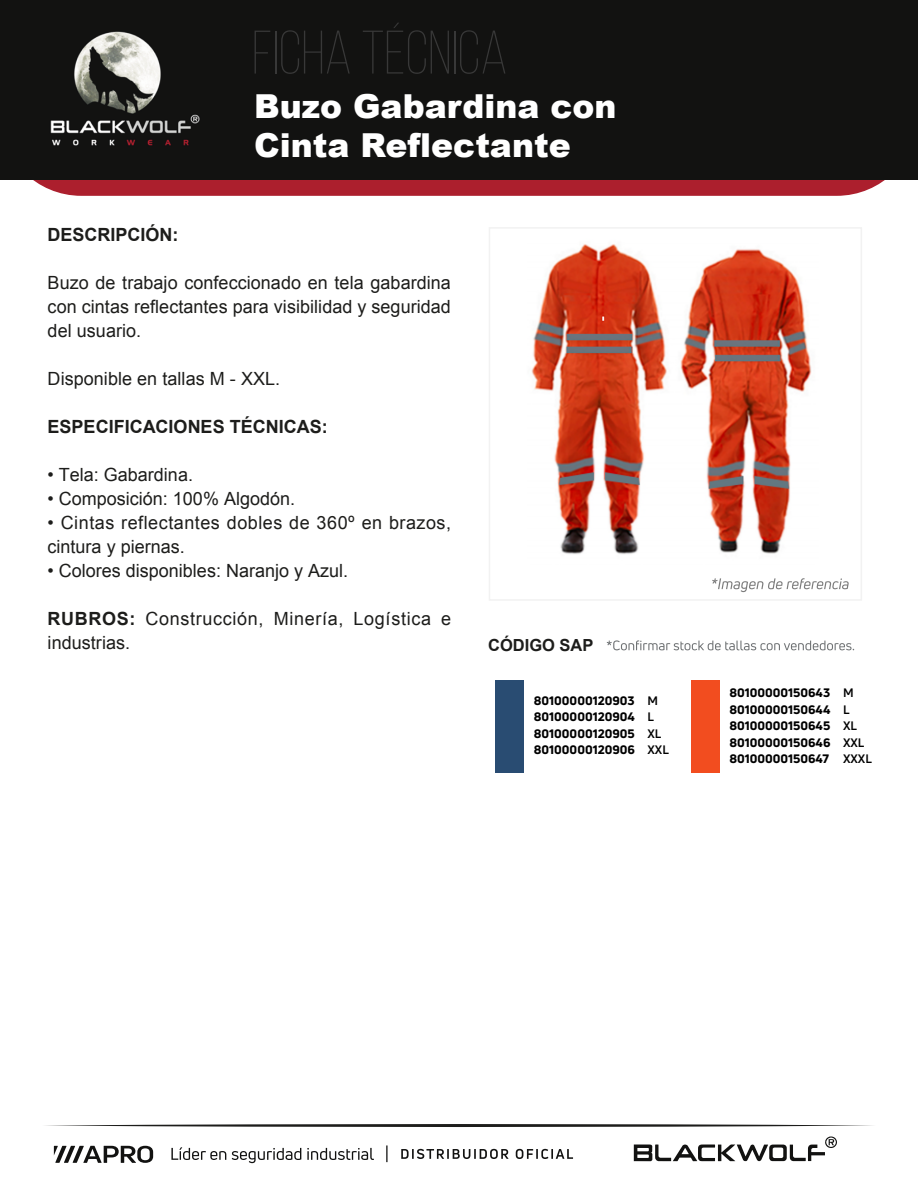
<style>
.page{position:relative;width:918px;height:1181px;background:#fff}
.page>*{position:absolute;margin:0;border:0;box-sizing:border-box;transform-origin:0 0}
.t1{font:900 33px/39px "Arial";color:#fff}
.t2{font:18.15px/24px "Arial";letter-spacing:.005em;color:#1d1d1b;text-align:justify}
.t3{font:18.15px/24px "Arial";letter-spacing:.03em;color:#1d1d1b}
.t4{font:18.15px/24px "Arial";letter-spacing:.04em;color:#1d1d1b}
.t5{font:700 18.15px "Arial";color:#1d1d1b}
.t6{font:700 16.65px "Arial";color:#1d1d1b}
.t7{font:800 12px/16.5px "Uni Neue";color:#000}
.s1{font-weight:700}
</style>
<div class="page">
<img style="left:531px;top:244px;width:281px;height:310px">
<div style="left:489px;top:227px;width:373px;height:373px;border:2px solid #f2f2f2"></div>
<div style="left:496px;top:680px;width:28px;height:92px;background:#294c72"></div>
<div style="left:0;top:33px;width:918px;height:163px;background:#ac1f2d;border-radius:81px"></div>
<div style="left:0;top:0;width:918px;height:179px;background:#121211"></div>
<svg style="left:255px;top:31px;width:15px;height:43px"></svg>
<hr style="left:275px;top:31px;width:1px;height:43px;background:#383838">
<svg style="left:281px;top:30px;width:69px;height:44px"></svg>
<svg style="left:363px;top:23px;width:86px;height:51px"></svg>
<hr style="left:454px;top:31px;width:1px;height:43px;background:#383838">
<svg style="left:460px;top:30px;width:45px;height:44px"></svg>
<img style="left:50px;top:31px;width:150px;height:115px">
<div style="left:691px;top:680px;width:28px;height:92px;background:#f24d1f"></div>
<svg style="left:54px;top:1145px;width:99px;height:17px"></svg>
<svg style="left:171px;top:1147px;width:55px;height:12px"></svg>
<svg style="left:232px;top:1147px;width:69px;height:15px"></svg>
<svg style="left:307px;top:1147px;width:67px;height:12px"></svg>
<svg style="left:386px;top:1145px;width:2px;height:16px"></svg>
<svg style="left:401px;top:1148px;width:108px;height:10px"></svg>
<svg style="left:516px;top:1148px;width:57px;height:10px"></svg>
<svg style="left:634px;top:1136px;width:203px;height:25px"></svg>
<svg style="left:45px;top:1124px;width:828px;height:2px;background:#5c5c5a"></svg>
<svg style="left:712px;top:578px;width:137px;height:14px"></svg>
<svg style="left:607px;top:640px;width:247px;height:10px"></svg>
<h1 class="t1" style="left:254px;top:86px;width:364px">Buzo Gabardina con<br>Cinta Reflectante</h1>
<p class="t5" style="left:48px;top:222px;width:133px">DESCRIPCIÓN:</p>
<p class="t2" style="left:48px;top:270px;width:405px">Buzo de trabajo confeccionado en tela gabardina con cintas reflectantes para visibilidad y seguridad del usuario.</p>
<p class="t2" style="left:48px;top:366px;width:234px">Disponible en tallas M - XXL.</p>
<p class="t5" style="left:48px;top:414px;width:282px">ESPECIFICACIONES TÉCNICAS:</p>
<p class="t2" style="left:48px;top:462px;width:147px">• Tela: Gabardina.</p>
<p class="t2" style="left:48px;top:486px;width:249px">• Composición: 100% Algodón.</p>
<p class="t3" style="left:48px;top:510px;width:405px">• Cintas reflectantes dobles de 360º en brazos, cintura y piernas.</p>
<p class="t2" style="left:48px;top:558px;width:302px">• Colores disponibles: Naranjo y Azul.</p>
<p class="t4" style="left:48px;top:606px;width:405px"><span class="s1">RUBROS:</span> Construcción, Minería, Logística e industrias.</p>
<p class="t6" style="left:488px;top:634px;width:107px">CÓDIGO SAP</p>
<p class="t7" style="left:534px;top:691px;width:137px">80100000120903 <span class="s1">M<br></span>80100000120904 <span class="s1">L<br></span>80100000120905 <span class="s1">XL<br></span>80100000120906 <span class="s1">XXL</span></p>
<p class="t7" style="left:729px;top:684px;width:144px">80100000150643 <span class="s1">M<br></span>80100000150644 <span class="s1">L<br></span>80100000150645 <span class="s1">XL<br></span>80100000150646 <span class="s1">XXL<br></span>80100000150647 <span class="s1">XXXL</span></p>
</div>
